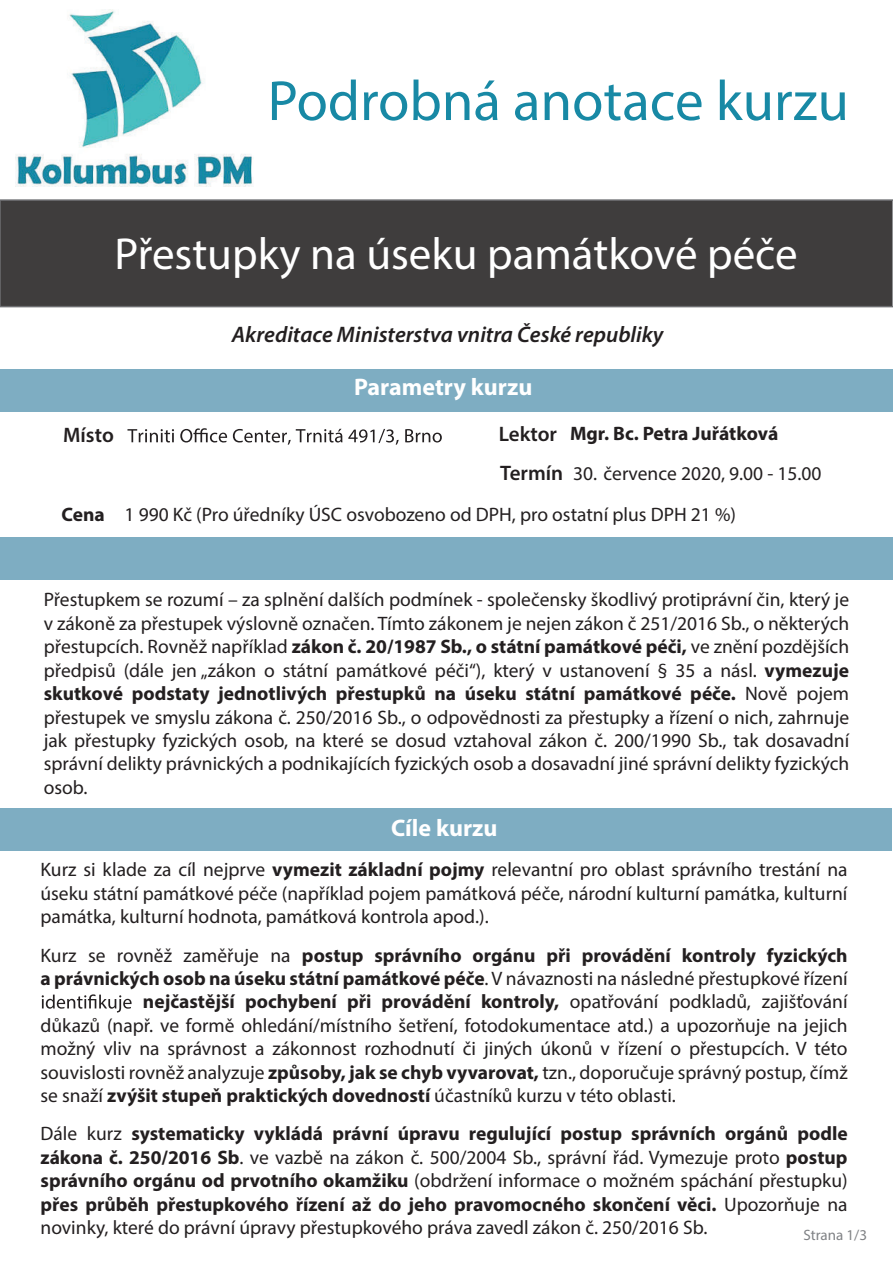
<style>
.page{position:relative;width:893px;height:1263px;background:#fff}
.page>*{position:absolute;margin:0;border:0;box-sizing:border-box;transform-origin:0 0}
.t1{font:57px "Myriad Pro";color:#1889a5}
.t2{font:45px "Myriad Pro";color:#fff}
.t3{font:700 24px "Myriad Pro";color:#fff}
.t4{font:italic 600 22.5px "Myriad Pro";color:#231f20}
.t5{font:600 21px "Myriad Pro";color:#231f20}
.t6{font:19.5px/23.4px "Myriad Pro";color:#231f20;text-align:justify}
.t7{font:700 19.5px/23.4px "Myriad Pro";color:#231f20;text-align:justify}
.t8{font:15px "Myriad Pro";color:#808285}
.s1{font-weight:600;font-size:21px}
.s2{font-weight:700}
.s3{font-weight:400}
</style>
<div class="page">
<div style="left:0;top:199px;width:893px;height:108px;background:#3f3d3d"></div>
<div style="left:0;top:369px;width:893px;height:42px;background:#7eadc2"></div>
<div style="left:0;top:537px;width:893px;height:42px;background:#7eadc2"></div>
<svg style="left:127px;top:428px;width:315px;height:17px"></svg>
<div style="left:0;top:808px;width:891px;height:42px;background:#7eadc2"></div>
<svg style="left:42px;top:994px;width:90px;height:18px"></svg>
<img style="left:15px;top:9px;width:237px;height:177px">
<h1 class="t1" style="left:268px;top:66px;width:583px">Podrobná anotace kurzu</h1>
<h2 class="t2" style="left:115px;top:226px;width:685px">Přestupky na úseku památkové péče</h2>
<p class="t4" style="left:232px;top:320px;width:433px">Akreditace Ministerstva vnitra České republiky</p>
<p class="t3" style="left:354px;top:371px;width:180px">Parametry kurzu</p>
<p class="t5" style="left:63px;top:421px;width:52px">Místo</p>
<p class="t7" style="left:499px;top:421px;width:281px"><span class="s1">Lektor</span> Mgr. Bc. Petra Juřátková</p>
<p class="t6" style="left:500px;top:461px;width:323px"><span class="s1">Termín</span> 30. července 2020, 9.00 - 15.00</p>
<p class="t6" style="left:62px;top:502px;width:676px"><span class="s2">Cena</span> 1 990 Kč (Pro úředníky ÚSC osvobozeno od DPH, pro ostatní plus DPH 21 %)</p>
<p class="t6" style="left:44px;top:588px;width:807px">Přestupkem se rozumí – za splnění dalších podmínek - společensky škodlivý protiprávní čin, který je v zákoně za přestupek výslovně označen. Tímto zákonem je nejen zákon č 251/2016 Sb., o některých přestupcích. Rovněž například <span class="s2">zákon č. 20/1987 Sb., o státní památkové péči,</span> ve znění pozdějších předpisů (dále jen „zákon o státní památkové péči“), který v ustanovení § 35 a násl. <span class="s2">vymezuje skutkové podstaty jednotlivých přestupků na úseku státní památkové péče.</span> Nově pojem přestupek ve smyslu zákona č. 250/2016 Sb., o odpovědnosti za přestupky a řízení o nich, zahrnuje jak přestupky fyzických osob, na které se dosud vztahoval zákon č. 200/1990 Sb., tak dosavadní správní delikty právnických a podnikajících fyzických osob a dosavadní jiné správní delikty fyzických osob.</p>
<p class="t3" style="left:391px;top:812px;width:108px">Cíle kurzu</p>
<p class="t6" style="left:40px;top:858px;width:809px">Kurz si klade za cíl nejprve <span class="s2">vymezit základní pojmy</span> relevantní pro oblast správního trestání na úseku státní památkové péče (například pojem památková péče, národní kulturní památka, kulturní památka, kulturní hodnota, památková kontrola apod.).</p>
<p class="t7" style="left:41px;top:943px;width:809px"><span class="s3">Kurz se rovněž zaměřuje na</span> postup správního orgánu při provádění kontroly fyzických</p>
<p class="t7" style="left:41px;top:966px;width:809px">a právnických osob na úseku státní památkové péče<span class="s3">. V návaznosti na následné přestupkové řízení</span></p>
<p class="t7" style="left:143px;top:989px;width:706px">nejčastější pochybení při provádění kontroly, <span class="s3">opatřování podkladů, zajišťování</span></p>
<p class="t6" style="left:40px;top:1013px;width:809px">důkazů (např. ve formě ohledání/místního šetření, fotodokumentace atd.) a upozorňuje na jejich</p>
<p class="t6" style="left:41px;top:1037px;width:809px">možný vliv na správnost a zákonnost rozhodnutí či jiných úkonů v řízení o přestupcích. V této</p>
<p class="t6" style="left:41px;top:1060px;width:809px">souvislosti rovněž analyzuje <span class="s2">způsoby, jak se chyb vyvarovat,</span> tzn., doporučuje správný postup, čímž</p>
<p class="t6" style="left:41px;top:1083px;width:637px">se snaží <span class="s2">zvýšit stupeň praktických dovedností</span> účastníků kurzu v této oblasti.</p>
<p class="t7" style="left:41px;top:1121px;width:809px"><span class="s3">Dále kurz</span> systematicky vykládá právní úpravu regulující postup správních orgánů podle zákona č. 250/2016 Sb<span class="s3">. ve vazbě na zákon č. 500/2004 Sb., správní řád. Vymezuje proto</span> postup správního orgánu od prvotního okamžiku <span class="s3">(obdržení informace o možném spáchání přestupku) </span>přes průběh přestupkového řízení až do jeho pravomocného skončení věci. <span class="s3">Upozorňuje na novinky, které do právní úpravy přestupkového práva zavedl zákon č. 250/2016 Sb.</span></p>
<p class="t8" style="left:803px;top:1225px;width:65px">Strana 1/3</p>
</div>
